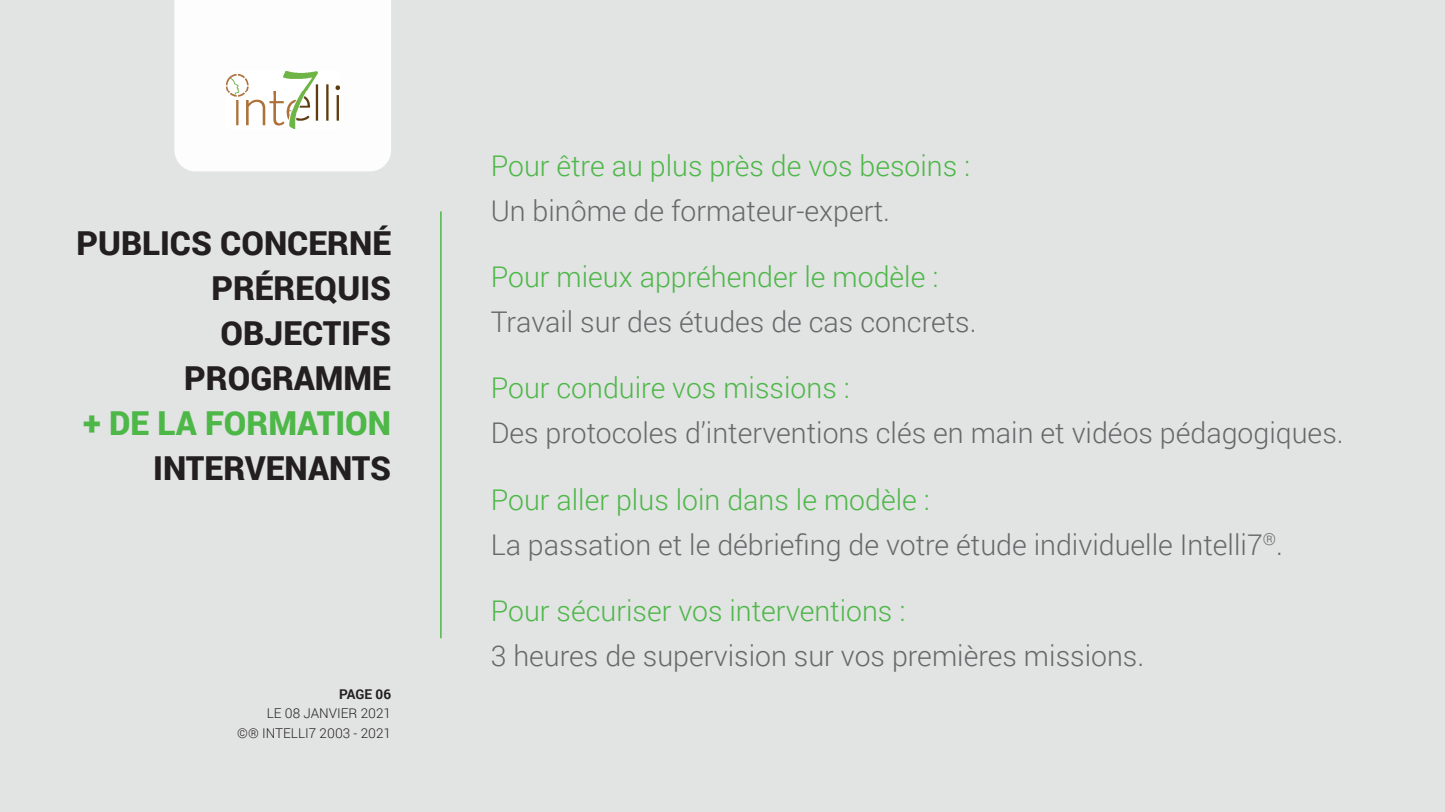
<style>
.page{position:relative;width:1445px;height:812px;background:#fff}
.page>*{position:absolute;margin:0;border:0;box-sizing:border-box;transform-origin:0 0}
.t1{font:900 33px/45px "Roboto";color:#231f20;text-align:right}
.t2{font:900 33px "Roboto";color:#4db748}
.t3{font:300 28.5px/45px "Roboto";color:#656969}
.t4{font:300 28.5px "Roboto";color:#4db748}
.t5{font:300 13.5px/19.5px "Roboto";color:#231f20;text-align:right}
.t6{font:700 13.5px "Roboto";color:#231f20}
.s1{color:#4db748}
</style>
<div class="page">
<div style="left:0;top:0;width:1444px;height:812px;background:#e2e3e3"></div>
<div style="left:174px;top:0;width:217px;height:171px;background:#fdfdfd"></div>
<img style="left:226px;top:72px;width:113px;height:57px">
<hr style="left:440px;top:211px;width:1px;height:427px;background:#4db748">
<p class="t1" style="left:76px;top:219px;width:316px">PUBLICS CONCERNÉ<br>PRÉREQUIS<br>OBJECTIFS<br>PROGRAMME</p>
<p class="t2" style="left:83px;top:400px;width:309px">+ DE LA FORMATION</p>
<p class="t1" style="left:153px;top:444px;width:239px">INTERVENANTS</p>
<p class="t6" style="left:339px;top:684px;width:53px">PAGE 06</p>
<p class="t5" style="left:237px;top:703px;width:155px">LE 08 JANVIER 2021<br>©® INTELLI7 2003 - 2021</p>
<p class="t4" style="left:490px;top:146px;width:481px">Pour être au plus près de vos besoins :</p>
<p class="t3" style="left:490px;top:187px;width:401px">Un binôme de formateur-expert.</p>
<p class="t4" style="left:490px;top:257px;width:449px">Pour mieux appréhender le modèle :</p>
<p class="t3" style="left:490px;top:298px;width:487px">Travail sur des études de cas concrets.</p>
<p class="t4" style="left:490px;top:368px;width:361px">Pour conduire vos missions :</p>
<p class="t3" style="left:490px;top:410px;width:854px">Des protocoles d’interventions clés en main et vidéos pédagogiques.</p>
<p class="t3" style="left:490px;top:476px;width:793px"><span class="s1">Pour aller plus loin dans le modèle :<br></span>La passation et le débriefing de votre étude individuelle Intelli7<sup>®</sup>.</p>
<p class="t4" style="left:490px;top:591px;width:416px">Pour sécuriser vos interventions :</p>
<p class="t3" style="left:490px;top:632px;width:655px">3 heures de supervision sur vos premières missions.</p>
</div>
